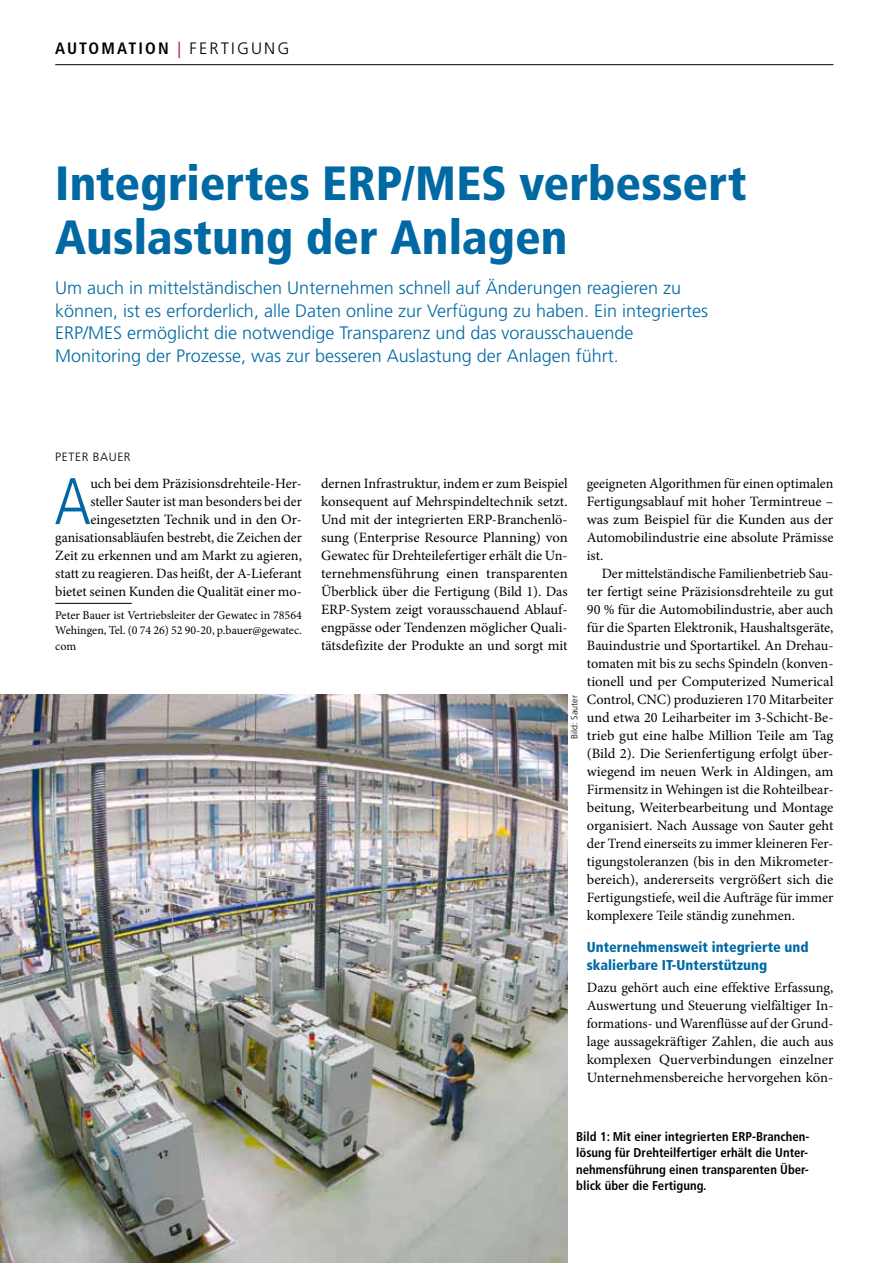
<style>
.page{position:relative;width:893px;height:1263px;background:#fff}
.page>*{position:absolute;margin:0;border:0;box-sizing:border-box;transform-origin:0 0}
.t1{font:300 condensed 65.85px "Frutiger LT Std";color:#0069a4}
.t2{font:900 condensed 48px/54px "Frutiger LT Std";color:#0069a4}
.t3{font:300 18px/22.5px "Frutiger LT Std";color:#0069a4}
.t4{font:700 condensed 16.5px "Frutiger LT Std";letter-spacing:.13em;color:#000}
.t5{font:14.25px/18px "Minion Pro";color:#000;text-align:justify}
.t6{font:900 condensed 14.25px/17.2px "Frutiger LT Std";color:#0069a4}
.t7{font:700 condensed 12.75px/16.5px "Frutiger LT Std";color:#000;text-align:justify}
.t8{font:12px/15.8px "Minion Pro";color:#000;text-align:justify}
.t9{font:300 12px "Frutiger LT Std";letter-spacing:.05em;color:#000}
.t10{font:300 9px "Frutiger LT Std";color:#000}
.s1{font-weight:300;font-stretch:normal;color:#c1003b}
.s2{font-weight:300;font-stretch:normal}
</style>
<div class="page">
<hr style="left:55px;top:64px;width:778px;height:1px;background:#000">
<hr style="left:55px;top:603px;width:77px;height:1px;background:#000">
<img style="left:0;top:694px;width:568px;height:569px">
<p class="t4" style="left:55px;top:38px;width:236px">Automation <span class="s1">|</span> <span class="s2">Fertigung</span></p>
<h2 class="t2" style="left:55px;top:156px;width:693px">Integriertes ERP/MES verbessert<br>Auslastung der Anlagen</h2>
<p class="t3" style="left:55px;top:277px;width:654px">U m auch in mittelständischen U nternehmen schnell auf Änderungen reagieren zu können, ist es erforderlich, alle Daten online zur Verfügung zu haben. Ein integriertes ERP/MES ermöglicht die notwendige Transparenz und das vorausschauende Monitoring der Prozesse, was zur besseren Auslastung der Anlagen führt.</p>
<p class="t9" style="left:55px;top:450px;width:77px">Peter Bauer</p>
<p class="t5" style="left:55px;top:475px;width:248px;text-align:right">uch bei dem Präzisionsdrehteile-Her&shy;steller Sauter ist man besonders bei der eingesetzten Technik und in den Or&shy;ganisationsabläufen bestrebt, die Zeichen der Zeit zu erkennen und am Markt zu agieren, statt zu reagieren. Das heißt, der A-Lieferant bietet seinen Kunden die Qualität einer mo-</p>
<h1 class="t1" style="left:54px;top:464px;width:38px">A</h1>
<p class="t8" style="left:55px;top:607px;width:248px">Peter Bauer ist Vertriebsleiter der Gewatec in 78564<br>Wehingen, Tel. (0 74 26) 52 90-20, p.bauer@gewatec. com</p>
<p class="t5" style="left:321px;top:475px;width:248px">dernen Infrastruktur, indem er zum Beispiel konsequent auf Mehrspindeltechnik setzt.<br>Und mit der integrierten ERP-Branchenlö&shy;sung (Enterprise Resource Planning) von Gewatec für Drehteilefertiger erhält die Un&shy;ternehmensführung einen transparenten Überblick über die Fertigung (Bild 1). Das ERP-System zeigt vorausschauend Ablauf&shy;engpässe oder Tendenzen möglicher Quali&shy;tätsdefizite der Produkte an und sorgt mit</p>
<p class="t5" style="left:587px;top:475px;width:248px">geeigneten Algorithmen für einen optimalen Fertigungsablauf mit hoher Termintreue – was zum Beispiel für die Kunden aus der Automobilindustrie eine absolute Prämisse ist.</p>
<p class="t5" style="left:587px;top:565px;width:248px;text-indent:15px">Der mittelständische Familienbetrieb Sau&shy;ter fertigt seine Präzisionsdrehteile zu gut 90 % für die Automobilindustrie, aber auch für die Sparten Elektronik, Haushaltsgeräte, Bauindustrie und Sportartikel. An Drehau&shy;tomaten mit bis zu sechs Spindeln (konven&shy;tionell und per Computerized Numerical Control, CNC) produzieren 170 Mitarbeiter und etwa 20 Leiharbeiter im 3-Schicht-Be&shy;trieb gut eine halbe Million Teile am Tag (Bild 2). Die Serienfertigung erfolgt über&shy;wiegend im neuen Werk in Aldingen, am Firmensitz in Wehingen ist die Rohteilbear&shy;beitung, Weiterbearbeitung und Montage organisiert. Nach Aussage von Sauter geht der Trend einerseits zu immer kleineren Fer&shy;tigungstoleranzen (bis in den Mikrometer&shy;bereich), andererseits vergrößert sich die Fertigungstiefe, weil die Aufträge für immer komplexere Teile ständig zunehmen.</p>
<p class="t6" style="left:587px;top:939px;width:223px">Unternehmensweit integrierte und skalierbare IT-Unterstützung</p>
<p class="t5" style="left:587px;top:979px;width:248px">Dazu gehört auch eine effektive Erfassung, Auswertung und Steuerung vielfältiger In&shy;formations- und Warenflüsse auf der Grund&shy;lage aussagekräftiger Zahlen, die auch aus komplexen Querverbindungen einzelner Unternehmensbereiche hervorgehen kön-</p>
<p class="t10" style="left:569px;top:739px;width:45px;rotate:-90deg">Bild: Sauter</p>
<p class="t7" style="left:576px;top:1128px;width:235px">Bild 1: M it einer integrierten ERP-Branchen&shy;lösung für Drehteilfertiger erhält die Unter&shy;nehmensführung einen transparenten Über&shy;blick über die Fertigung.</p>
</div>
